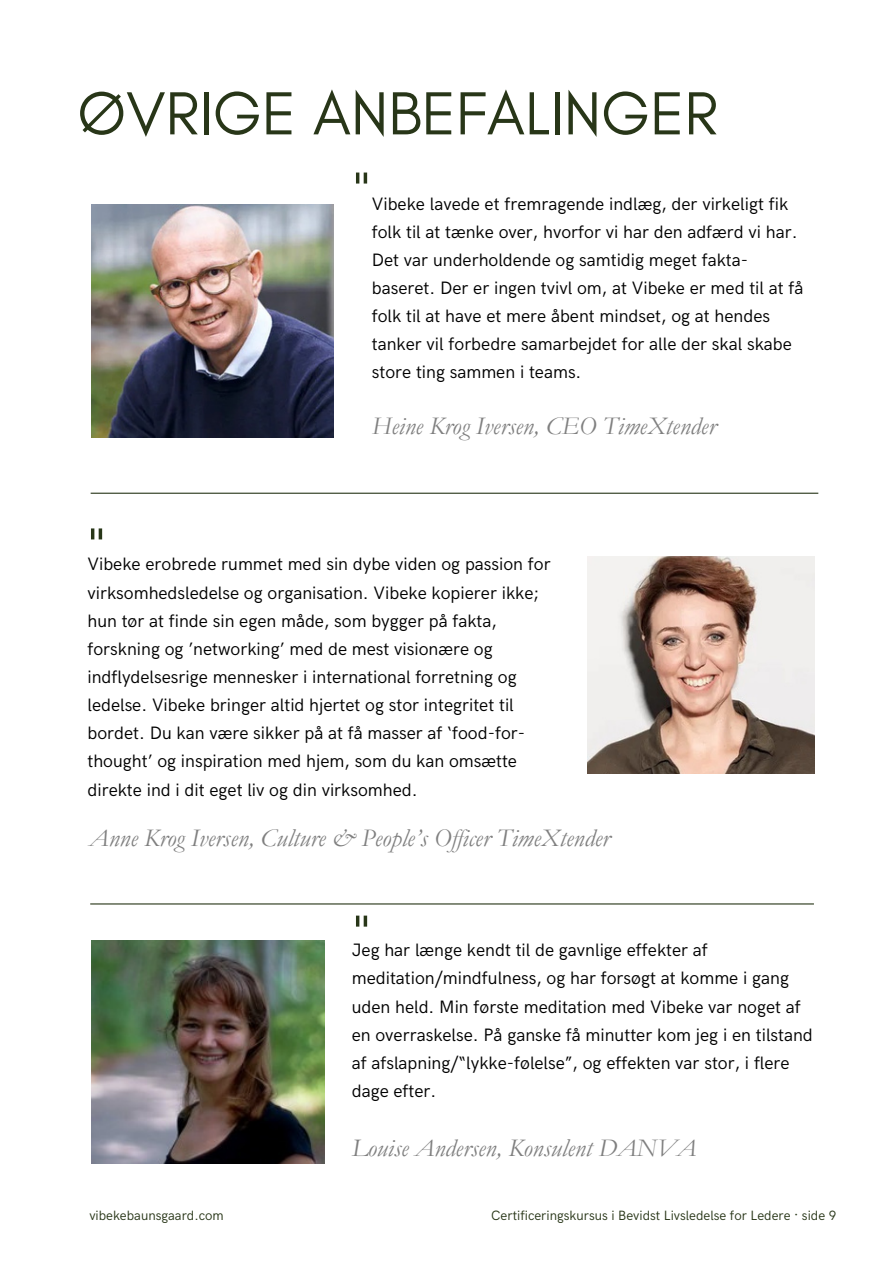
<style>
.page{position:relative;width:893px;height:1264px;background:#fff}
.page>*{position:absolute;margin:0;border:0;box-sizing:border-box;transform-origin:0 0}
.t1{font:61.8px "Glacial Indifference";color:#283618}
.t2{font:52.5px "HK Grotesk";color:#283618}
.t3{font:italic 25.5px "Garamond";color:#7f7f7f}
.t4{font:18px/28.2px "HK Grotesk";color:#000}
.t5{font:13.5px "HK Grotesk";color:#283618}
</style>
<div class="page">
<img style="left:91px;top:204px;width:242px;height:233px">
<img style="left:588px;top:557px;width:226px;height:216px">
<img style="left:91px;top:940px;width:233px;height:223px">
<hr style="left:91px;top:492px;width:727px;height:2px;background:#283618">
<hr style="left:90px;top:903px;width:723px;height:1px;background:#283618">
<h3 class="t1" style="left:77px;top:76px;width:642px">ØVRIGE ANBEFALINGER</h3>
<h2 class="t2" style="left:350px;top:161px;width:25px">"</h2>
<p class="t4" style="left:372px;top:190px;width:433px">Vibeke lavede et fremragende indlæg, der virkeligt fik folk til at tænke over, hvorfor vi har den adfærd vi har.<br>Det var underholdende og samtidig meget fakta&shy;baseret. Der er ingen tvivl om, at Vibeke er med til at få folk til at have et mere åbent mindset, og at hendes tanker vil forbedre samarbejdet for alle der skal skabe store ting sammen i teams.</p>
<p class="t2" style="left:85px;top:517px;width:25px">"</p>
<p class="t3" style="left:372px;top:412px;width:346px">Heine Krog Iversen, CEO TimeXtender</p>
<h3 class="t4" style="left:87px;top:551px;width:464px">Vibeke erobrede rummet med sin dybe viden og passion for virksomhedsledelse og organisation. Vibeke kopierer ikke; hun tør at finde sin egen måde, som bygger på fakta, forskning og ’networking’ med de mest visionære og indflydelsesrige mennesker i international forretning og ledelse. Vibeke bringer altid hjertet og stor integritet til bordet. Du kan være sikker på at få masser af ‘food-for&shy;thought’ og inspiration med hjem, som du kan omsætte direkte ind i dit eget liv og din virksomhed.</h3>
<h3 class="t3" style="left:89px;top:823px;width:522px">Anne Krog Iversen, Culture &amp; People’s Of icer TimeXtender</h3>
<p class="t2" style="left:350px;top:904px;width:25px">"</p>
<h2 class="t4" style="left:352px;top:936px;width:462px">Jeg har længe kendt til de gavnlige effekter af meditation/mindfulness, og har forsøgt at komme i gang uden held. Min første meditation med Vibeke var noget af en overraskelse. På ganske få minutter kom jeg i en tilstand af afslapning/“lykke-følelse”, og effekten var stor, i flere dage efter.</h2>
<h2 class="t3" style="left:352px;top:1133px;width:346px">Louise Andersen, Konsulent DANVA</h2>
<p class="t5" style="left:89px;top:1207px;width:136px">vibekebaunsgaard.com</p>
<p class="t5" style="left:491px;top:1207px;width:346px">Certificeringskursus i Bevidst Livsledelse for Ledere · side 9</p>
</div>
